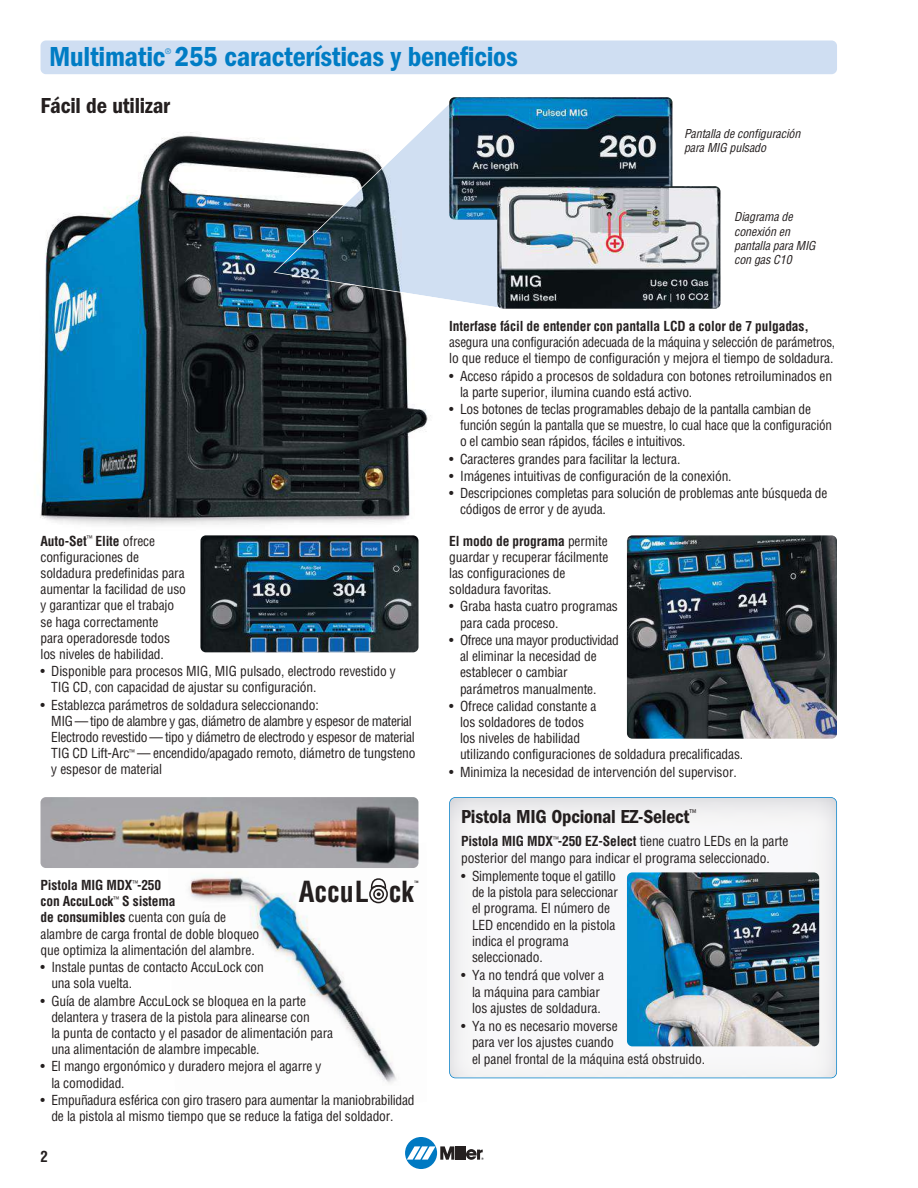
<style>
.page{position:relative;width:918px;height:1188px;background:#fff}
.page>*{position:absolute;margin:0;border:0;box-sizing:border-box;transform-origin:0 0}
.t1{font:28.5px "ITC Franklin Gothic Std Dm Cd";letter-spacing:-.01em;color:#007cc4}
.t2{font:700 condensed 28.35px "Helvetica LT Std";color:#241f1f}
.t3{font:22.5px "ITC Franklin Gothic Std Dm Cd";letter-spacing:-.01em;color:#241f1f}
.t4{font:19.5px "ITC Franklin Gothic Std Dm Cd";letter-spacing:-.01em;color:#241f1f}
.t5{font:700 condensed 15px "Helvetica";color:#241f1f}
.t6{font:condensed 13.5px/16.2px "Helvetica";letter-spacing:-.01em;color:#241f1f}
.t7{font:700 condensed 13.5px "Helvetica";letter-spacing:-.01em;color:#241f1f}
.t8{font:italic condensed 12px/14.4px "Helvetica";color:#241f1f}
.t9{font:condensed 7.5px "Helvetica";color:#007cc4}
.t10{font:700 condensed 3px "Helvetica LT Std";color:#241f1f}
.s1{font-weight:700}
</style>
<div class="page">
<img style="left:189px;top:843px;width:230px;height:240px">
<img style="left:627px;top:535px;width:210px;height:204px;border-radius:5px">
<img style="left:40px;top:132px;width:391px;height:410px">
<div style="left:405px;top:1137px;width:32px;height:32px;background:#0079c2;border-radius:50%"></div>
<hr style="left:459px;top:1146px;width:3px;height:14px;background:#241f1f">
<hr style="left:463px;top:1146px;width:3px;height:14px;background:#241f1f">
<svg style="left:407px;top:1146px;width:51px;height:14px"></svg>
<svg style="left:466px;top:1149px;width:18px;height:11px"></svg>
<div style="left:41px;top:40px;width:796px;height:34px;background:#cfdef2;border-radius:5px"></div>
<img style="left:450px;top:798px;width:386px;height:280px;border-radius:5px">
<div style="left:449px;top:797px;width:388px;height:281px;border:2px solid #007cc4;border-radius:6px"></div>
<svg style="left:273px;top:104px;width:226px;height:205px"></svg>
<img style="left:449px;top:97px;width:224px;height:123px;border-radius:5px">
<img style="left:497px;top:186px;width:223px;height:123px;border-radius:5px">
<img style="left:200px;top:535px;width:218px;height:117px;border-radius:5px">
<img style="left:40px;top:797px;width:378px;height:71px;border-radius:5px">
<div style="left:369px;top:885px;width:19px;height:18px;border:2px solid #241f1f;border-radius:50%"></div>
<div style="left:373px;top:889px;width:11px;height:11px;border:2px solid #241f1f;border-radius:50%"></div>
<svg style="left:370px;top:878px;width:17px;height:18px"></svg>
<img style="left:627px;top:872px;width:192px;height:174px;border-radius:5px">
<h1 class="t1" style="left:49px;top:47px;width:470px">Multimatic 255 características y beneficios</h1>
<p class="t9" style="left:165px;top:48px;width:7px">®</p>
<h3 class="t3" style="left:40px;top:98px;width:131px">Fácil de utilizar</h3>
<p class="t6" style="left:40px;top:534px;width:147px"><span class="s1">Auto-Set</span><sup>™</sup> <span class="s1">Elite</span> ofrece configuraciones de soldadura predefinidas para aumentar la facilidad de uso y garantizar que el trabajo se haga correctamente<br>para operadoresde todos los niveles de habilidad.</p>
<p class="t6" style="left:51px;top:664px;width:346px;text-indent:-11px">• Disponible para procesos MIG, MIG pulsado, electrodo revestido y<br>TIG CD, con capacidad de ajustar su configuración.</p>
<p class="t6" style="left:51px;top:698px;width:366px;text-indent:-11px">• Establezca parámetros de soldadura seleccionando:<br>MIG — tipo de alambre y gas, diámetro de alambre y espesor de material Electrodo revestido — tipo y diámetro de electrodo y espesor de material TIG CD Lift-Arc<sup>™</sup> — encendido/apagado remoto, diámetro de tungsteno y espesor de material</p>
<p class="t6" style="left:41px;top:878px;width:220px"><span class="s1">Pistola MIG MDX</span><sup>™</sup><span class="s1">-250<br>con AccuLock</span><sup>™</sup> <span class="s1">S sistema<br>de consumibles</span> cuenta con guía de alambre de carga frontal de doble bloqueo que optimiza la alimentación del alambre.</p>
<p class="t6" style="left:51px;top:960px;width:214px;text-indent:-11px">• Instale puntas de contacto AccuLock con una sola vuelta.</p>
<p class="t6" style="left:51px;top:994px;width:283px;text-indent:-11px">• Guía de alambre AccuLock se bloquea en la parte delantera y trasera de la pistola para alinearse con<br>la punta de contacto y el pasador de alimentación para una alimentación de alambre impecable.</p>
<p class="t6" style="left:51px;top:1060px;width:272px;text-indent:-11px">• El mango ergonómico y duradero mejora el agarre y la comodidad.</p>
<p class="t6" style="left:51px;top:1093px;width:365px;text-indent:-11px">• Empuñadura esférica con giro trasero para aumentar la maniobrabilidad de la pistola al mismo tiempo que se reduce la fatiga del soldador.</p>
<h2 class="t2" style="left:299px;top:875px;width:117px">AccuL ck</h2>
<p class="t10" style="left:415px;top:880px;width:5px">TM</p>
<p class="t5" style="left:41px;top:1151px;width:9px">2</p>
<p class="t8" style="left:684px;top:127px;width:120px">Pantalla de configuración para MIG pulsado</p>
<p class="t8" style="left:734px;top:211px;width:85px">Diagrama de conexión en pantalla para MIG con gas C10</p>
<p class="t7" style="left:449px;top:321px;width:361px">Interfase fácil de entender con pantalla LCD a color de 7 pulgadas,</p>
<p class="t6" style="left:449px;top:335px;width:388px">asegura una configuración adecuada de la máquina y selección de parámetros, lo que reduce el tiempo de configuración y mejora el tiempo de soldadura.</p>
<p class="t6" style="left:460px;top:369px;width:374px;text-indent:-11px">• Acceso rápido a procesos de soldadura con botones retroiluminados en la parte superior, ilumina cuando está activo.</p>
<p class="t6" style="left:460px;top:402px;width:373px;text-indent:-11px">• Los botones de teclas programables debajo de la pantalla cambian de función según la pantalla que se muestre, lo cual hace que la configuración o el cambio sean rápidos, fáciles e intuitivos.</p>
<p class="t6" style="left:449px;top:452px;width:233px">• Caracteres grandes para facilitar la lectura.</p>
<p class="t6" style="left:449px;top:469px;width:284px">• Imágenes intuitivas de configuración de la conexión.</p>
<p class="t6" style="left:460px;top:486px;width:369px;text-indent:-11px">• Descripciones completas para solución de problemas ante búsqueda de códigos de error y de ayuda.</p>
<p class="t6" style="left:449px;top:534px;width:161px"><span class="s1">El modo de programa</span> permite guardar y recuperar fácilmente las configuraciones de soldadura favoritas.</p>
<p class="t6" style="left:460px;top:600px;width:159px;text-indent:-11px">• Graba hasta cuatro programas para cada proceso.</p>
<p class="t6" style="left:460px;top:633px;width:160px;text-indent:-11px">• Ofrece una mayor productividad al eliminar la necesidad de establecer o cambiar parámetros manualmente.</p>
<p class="t6" style="left:460px;top:699px;width:285px;text-indent:-11px">• Ofrece calidad constante a<br>los soldadores de todos<br>los niveles de habilidad<br>utilizando configuraciones de soldadura precalificadas.</p>
<p class="t6" style="left:449px;top:765px;width:289px">• Minimiza la necesidad de intervención del supervisor.</p>
<h3 class="t4" style="left:461px;top:810px;width:236px">Pistola MIG Opcional EZ-Select<sup>™</sup></h3>
<p class="t6" style="left:461px;top:835px;width:329px"><span class="s1">Pistola MIG MDX</span><sup>™</sup><span class="s1">-250 EZ-Select</span> tiene cuatro LEDs en la parte posterior del mango para indicar el programa seleccionado.</p>
<p class="t6" style="left:472px;top:869px;width:147px;text-indent:-11px">• Simplemente toque el gatillo de la pistola para seleccionar el programa. El número de<br>LED encendido en la pistola indica el programa seleccionado.</p>
<p class="t6" style="left:461px;top:969px;width:144px;text-align:center">• Ya no tendrá que volver a la máquina para cambiar los ajustes de soldadura.</p>
<p class="t6" style="left:472px;top:1019px;width:235px;text-indent:-11px">• Ya no es necesario moverse<br>para ver los ajustes cuando<br>el panel frontal de la máquina está obstruido.</p>
</div>
